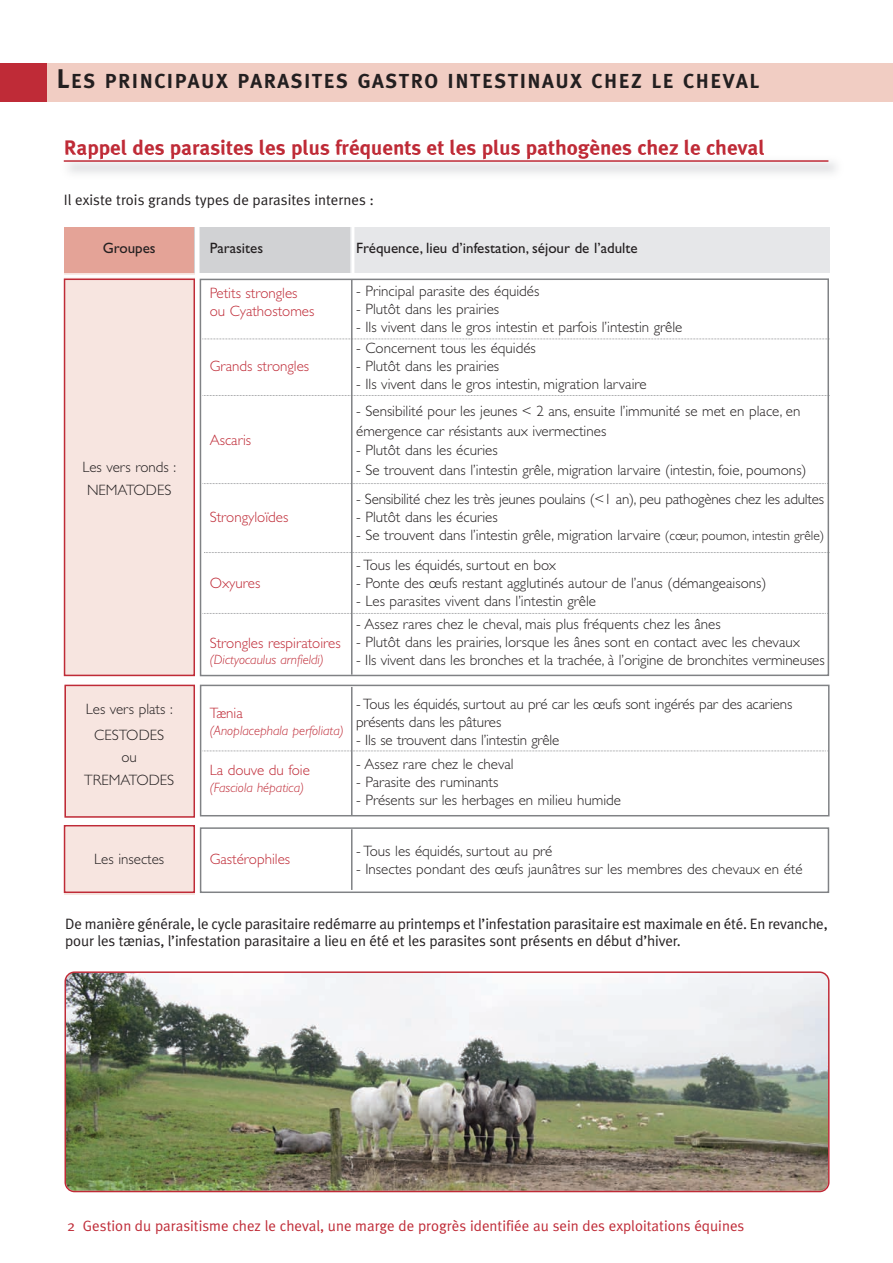
<style>
.page{position:relative;width:893px;height:1263px;background:#fff}
.page>*{position:absolute;margin:0;border:0;box-sizing:border-box;transform-origin:0 0}
.t1{font:700 21px "Meta Plus";color:#bf2b37}
.t2{font:700 20.25px "Meta Plus";letter-spacing:.075em;color:#231f20}
.t3{font:300 15px/22.5px "Gill Sans Std";color:#231f20;text-align:center}
.t4{font:15px/16.5px "Meta Plus Normal";letter-spacing:-.01em;color:#231f20}
.t5{font:300 15px/18px "Gill Sans Std";color:#bf2b37}
.t6{font:15px "Meta Plus Normal";color:#bf2b37}
.t7{font:15px "Gill Sans Std";color:#231f20}
.t8{font:italic 300 13.5px "Gill Sans Std";color:#bf2b37}
.s1{font-size:27px}
.s2{font-size:13.5px}
</style>
<div class="page">
<div style="left:64px;top:227px;width:131px;height:46px;background:#e4a397"></div>
<div style="left:195px;top:227px;width:155px;height:46px;background:#d1d2d4"></div>
<div style="left:350px;top:227px;width:479px;height:46px;background:#e6e7e9"></div>
<div style="left:64px;top:273px;width:131px;height:416px;background:#f7e5e0"></div>
<div style="left:64px;top:689px;width:131px;height:129px;background:#f7e5e0"></div>
<div style="left:64px;top:818px;width:131px;height:77px;background:#f7e5e0"></div>
<div style="left:200px;top:278px;width:629px;height:398px;border:2px solid #808285"></div>
<div style="left:46px;top:64px;width:846px;height:38px;background:#f1cdc3"></div>
<div style="left:0;top:64px;width:47px;height:38px;background:#bf2b37"></div>
<img style="left:63px;top:154px;width:773px;height:20px">
<img style="left:66px;top:154px;width:98px;height:5px">
<hr style="left:64px;top:160px;width:764px;height:2px;background:#bf2b37">
<div style="left:12px;top:676px;width:183px;height:9px;background:#fff"></div>
<div style="left:1px;top:817px;width:194px;height:9px;background:#fff"></div>
<svg style="left:202px;top:339px;width:628px;height:1px"></svg>
<svg style="left:203px;top:395px;width:627px;height:1px"></svg>
<svg style="left:203px;top:483px;width:625px;height:1px"></svg>
<svg style="left:204px;top:552px;width:626px;height:1px"></svg>
<svg style="left:203px;top:613px;width:625px;height:1px"></svg>
<svg style="left:203px;top:750px;width:623px;height:1px"></svg>
<img style="left:64px;top:971px;width:765px;height:221px">
<hr style="left:27px;top:275px;width:330px;height:3px;background:#fff">
<div style="left:64px;top:685px;width:131px;height:133px;border:2px solid #bf2b37"></div>
<div style="left:64px;top:825px;width:131px;height:68px;border:2px solid #bf2b37"></div>
<div style="left:64px;top:279px;width:131px;height:397px;border:2px solid #bf2b37"></div>
<div style="left:195px;top:225px;width:5px;height:52px;background:#fff"></div>
<hr style="left:351px;top:226px;width:3px;height:48px;background:#fff">
<hr style="left:351px;top:280px;width:2px;height:395px;background:#808285">
<div style="left:200px;top:685px;width:629px;height:131px;border:2px solid #808285"></div>
<div style="left:200px;top:827px;width:629px;height:66px;border:2px solid #808285"></div>
<hr style="left:351px;top:687px;width:2px;height:128px;background:#808285">
<hr style="left:351px;top:829px;width:2px;height:61px;background:#808285">
<h2 class="t2" style="left:57px;top:69px;width:704px"><span class="s1">L</span>ES PRINCIPAUX PARASITES GASTRO INTESTINAUX CHEZ LE CHEVAL</h2>
<h1 class="t1" style="left:64px;top:135px;width:702px">Rappel des parasites les plus fréquents et les plus pathogènes chez le cheval</h1>
<p class="t4" style="left:64px;top:192px;width:312px">Il existe trois grands types de parasites internes :</p>
<p class="t7" style="left:103px;top:242px;width:54px">Groupes</p>
<p class="t7" style="left:210px;top:242px;width:55px">Parasites</p>
<p class="t7" style="left:356px;top:242px;width:283px">Fréquence, lieu d’infestation, séjour de l’adulte</p>
<p class="t5" style="left:210px;top:286px;width:106px">Petits strongles ou Cyathostomes</p>
<p class="t3" style="left:356px;top:281px;width:185px">- Principal parasite des équidés</p>
<p class="t3" style="left:356px;top:299px;width:145px">- Plutôt dans les prairies</p>
<p class="t3" style="left:356px;top:317px;width:328px">- Ils vivent dans le gros intestin et parfois l’intestin grêle</p>
<p class="t3" style="left:82px;top:458px;width:95px">Les vers ronds :<br>NEMATODES</p>
<p class="t3" style="left:86px;top:698px;width:88px;line-height:25.5px">Les vers plats :<br>CESTODES</p>
<p class="t3" style="left:84px;top:747px;width:92px">ou<br>TREMATODES</p>
<p class="t5" style="left:210px;top:358px;width:101px">Grands strongles</p>
<p class="t5" style="left:210px;top:433px;width:43px">Ascaris</p>
<p class="t5" style="left:210px;top:509px;width:80px">Strongyloïdes</p>
<p class="t5" style="left:210px;top:575px;width:52px">Oxyures</p>
<p class="t5" style="left:210px;top:635px;width:133px">Strongles respiratoires</p>
<p class="t8" style="left:210px;top:655px;width:116px">(Dictyocaulus arnfieldi)</p>
<p class="t5" style="left:210px;top:706px;width:35px">Tænia</p>
<p class="t8" style="left:210px;top:726px;width:136px">(Anoplacephala perfoliata)</p>
<p class="t5" style="left:210px;top:762px;width:102px">La douve du foie</p>
<p class="t8" style="left:210px;top:782px;width:96px">(Fasciola hépatica)</p>
<p class="t3" style="left:356px;top:338px;width:181px">- Concernent tous les équidés</p>
<p class="t3" style="left:356px;top:356px;width:145px">- Plutôt dans les prairies</p>
<p class="t3" style="left:356px;top:374px;width:292px">- Ils vivent dans le gros intestin, migration larvaire</p>
<p class="t3" style="left:356px;top:403px;width:446px;line-height:19.5px;text-align:left">- Sensibilité pour les jeunes &lt; 2 ans, ensuite l’immunité se met en place, en émergence car résistants aux ivermectines</p>
<p class="t3" style="left:356px;top:440px;width:143px">- Plutôt dans les écuries</p>
<p class="t3" style="left:356px;top:460px;width:452px">- Se trouvent dans l’intestin grêle, migration larvaire (intestin, foie, poumons)</p>
<p class="t3" style="left:356px;top:489px;width:469px">- Sensibilité chez les très jeunes poulains (&lt;1 an), peu pathogènes chez les adultes</p>
<p class="t3" style="left:356px;top:507px;width:143px">- Plutôt dans les écuries</p>
<p class="t3" style="left:356px;top:525px;width:470px">- Se trouvent dans l’intestin grêle, migration larvaire <span class="s2">(cœur, poumon, intestin grêle)</span></p>
<p class="t3" style="left:356px;top:555px;width:201px">- Tous les équidés, surtout en box</p>
<p class="t3" style="left:356px;top:573px;width:412px">- Ponte des œufs restant agglutinés autour de l’anus (démangeaisons)</p>
<p class="t3" style="left:356px;top:591px;width:241px">- Les parasites vivent dans l’intestin grêle</p>
<p class="t3" style="left:356px;top:614px;width:366px">- Assez rares chez le cheval, mais plus fréquents chez les ânes</p>
<p class="t3" style="left:356px;top:632px;width:445px">- Plutôt dans les prairies, lorsque les ânes sont en contact avec les chevaux</p>
<p class="t3" style="left:356px;top:650px;width:470px">- Ils vivent dans les bronches et la trachée, à l’origine de bronchites vermineuses</p>
<p class="t3" style="left:356px;top:697px;width:438px;line-height:18px;text-align:left">- Tous les équidés, surtout au pré car les œufs sont ingérés par des acariens présents dans les pâtures</p>
<p class="t3" style="left:356px;top:730px;width:205px">- Ils se trouvent dans l’intestin grêle</p>
<p class="t3" style="left:356px;top:754px;width:159px">- Assez rare chez le cheval</p>
<p class="t3" style="left:356px;top:772px;width:144px">- Parasite des ruminants</p>
<p class="t3" style="left:356px;top:790px;width:266px">- Présents sur les herbages en milieu humide</p>
<p class="t3" style="left:94px;top:849px;width:72px">Les insectes</p>
<p class="t5" style="left:210px;top:852px;width:82px">Gastérophiles</p>
<p class="t3" style="left:356px;top:841px;width:198px">- Tous les équidés, surtout au pré</p>
<p class="t3" style="left:356px;top:859px;width:448px">- Insectes pondant des œufs jaunâtres sur les membres des chevaux en été</p>
<p class="t4" style="left:65px;top:916px;width:764px">De manière générale, le cycle parasitaire redémarre au printemps et l’infestation parasitaire est maximale en été. En revanche, pour les tænias, l’infestation parasitaire a lieu en été et les parasites sont présents en début d’hiver.</p>
<p class="t6" style="left:67px;top:1217px;width:679px">2 Gestion du parasitisme chez le cheval, une marge de progrès identifiée au sein des exploitations équines</p>
</div>
